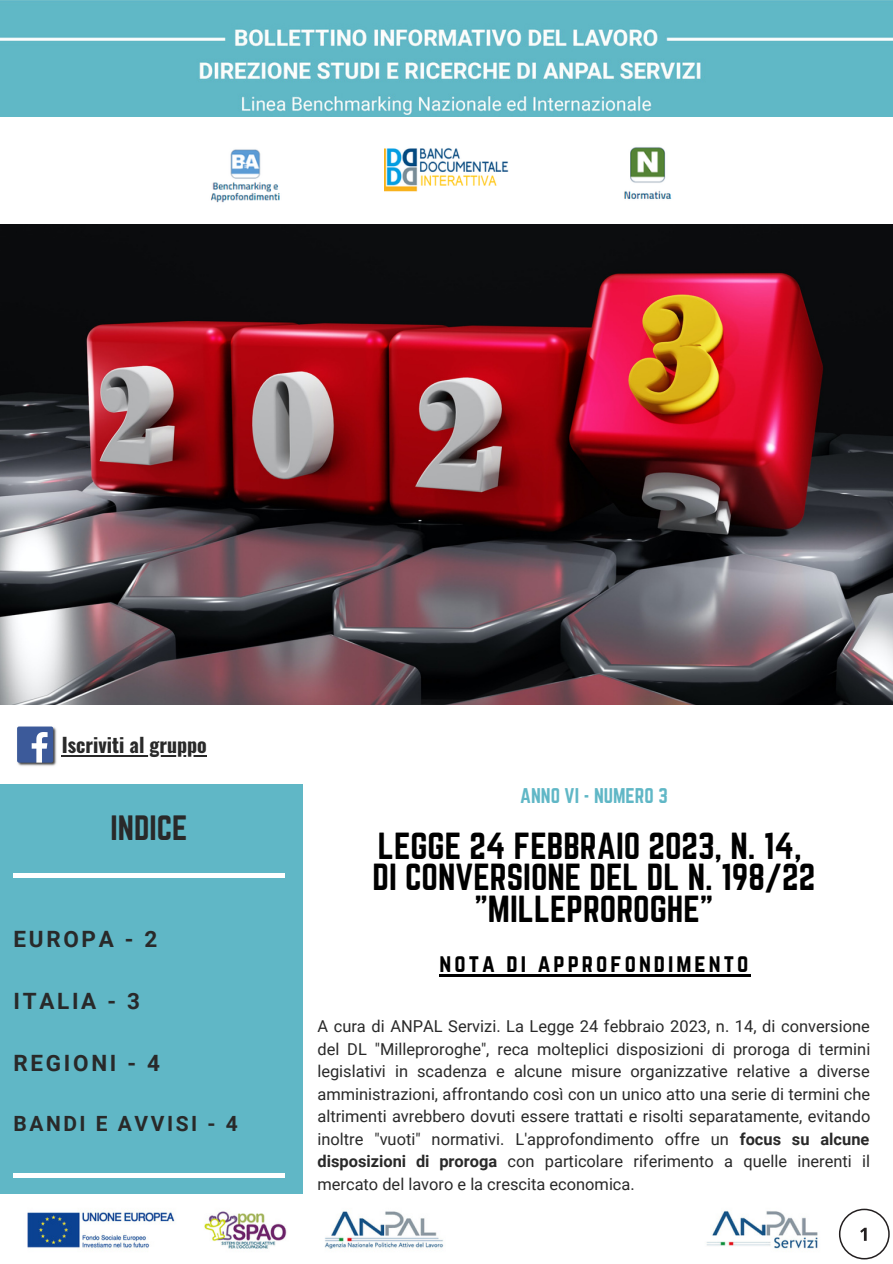
<style>
.page{position:relative;width:893px;height:1264px;background:#fff}
.page>*{position:absolute;margin:0;border:0;box-sizing:border-box;transform-origin:0 0}
.t1{font:33px/31.3px "Norwester";color:#000;text-align:center}
.t2{font:30.75px "Norwester";color:#292929}
.t3{font:700 22.5px "Roboto";letter-spacing:.12em;color:#292929}
.t4{font:22.5px "Norwester";letter-spacing:.135em;color:#000}
.t5{font:700 21px "Roboto";letter-spacing:.12em;color:#292929}
.t6{font:700 19.95px "Oswald";color:#292929}
.t7{font:18.6px "Norwester";color:#60b7c6}
.t8{font:16.35px/22.5px "Roboto";color:#292929;text-align:justify}
.s1{font-weight:700}
</style>
<div class="page">
<div style="left:0;top:784px;width:302px;height:409px;background:#60b7c6"></div>
<hr style="left:13px;top:873px;width:271px;height:4px;background:#fff">
<hr style="left:13px;top:1173px;width:271px;height:4px;background:#fff">
<img style="left:210px;top:149px;width:70px;height:54px">
<img style="left:384px;top:148px;width:124px;height:44px">
<img style="left:624px;top:147px;width:48px;height:52px">
<img style="left:0;top:0;width:892px;height:117px">
<svg style="left:838px;top:1208px;width:51px;height:51px"></svg>
<hr style="left:62px;top:755px;width:145px;height:2px;background:#292929">
<img style="left:17px;top:726px;width:40px;height:40px">
<img style="left:27px;top:1211px;width:791px;height:38px">
<img style="left:0;top:224px;width:892px;height:480px">
<hr style="left:439px;top:974px;width:312px;height:2px;background:#000">
<p class="t6" style="left:62px;top:729px;width:146px">Iscriviti al gruppo</p>
<h2 class="t2" style="left:111px;top:809px;width:78px">INDICE</h2>
<h3 class="t3" style="left:13px;top:926px;width:145px">EUROPA - 2</h3>
<h3 class="t3" style="left:13px;top:988px;width:128px">ITALIA - 3</h3>
<h3 class="t3" style="left:13px;top:1050px;width:148px">REGIONI - 4</h3>
<p class="t5" style="left:13px;top:1111px;width:226px">BANDI E AVVISI - 4</p>
<p class="t7" style="left:520px;top:784px;width:149px">ANNO VI - NUMERO 3</p>
<h1 class="t1" style="left:372px;top:830px;width:444px">LEGGE 24 FEBBRAIO 2023, N. 14,<br>DI CONVERSIONE DEL DL N. 198/22 "MILLEPROROGHE"</h1>
<h3 class="t4" style="left:439px;top:949px;width:310px">nota di approfondimento</h3>
<p class="t8" style="left:317px;top:1015px;width:554px">A cura di ANPAL Servizi. La Legge 24 febbraio 2023, n. 14, di conversione del DL "Milleproroghe", reca molteplici disposizioni di proroga di termini legislativi in scadenza e alcune misure organizzative relative a diverse amministrazioni, affrontando così con un unico atto una serie di termini che altrimenti avrebbero dovuti essere trattati e risolti separatamente, evitando inoltre "vuoti" normativi. L'approfondimento offre un <span class="s1">focus su alcune disposizioni di proroga</span> con particolare riferimento a quelle inerenti il mercato del lavoro e la crescita economica.</p>
</div>
